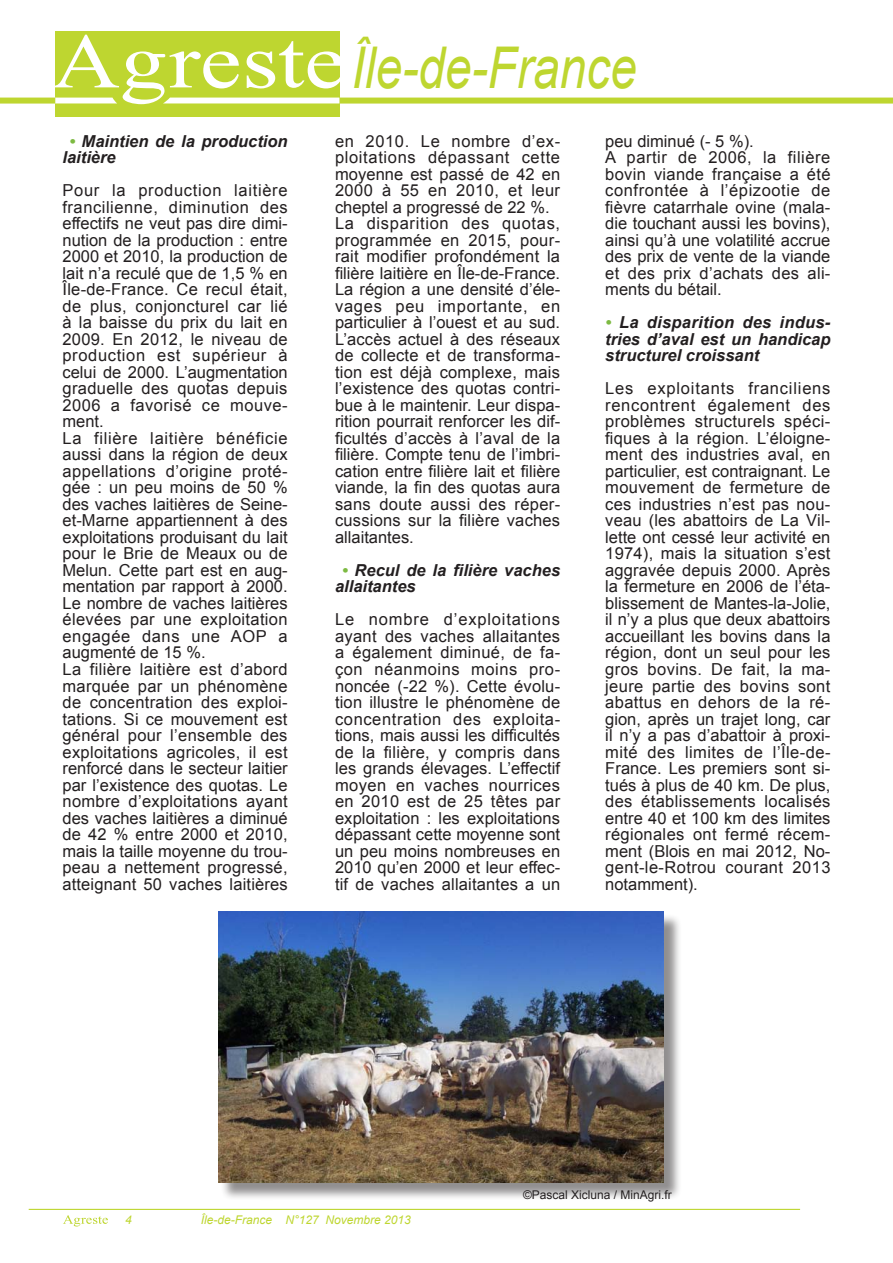
<style>
.page{position:relative;width:893px;height:1263px;background:#fff}
.page>*{position:absolute;margin:0;border:0;box-sizing:border-box;transform-origin:0 0}
.t1{font:italic 57.6px "Arial";color:#bed630;scale:.83 1}
.Normal_e{font:16.5px/16.5px "Arial";letter-spacing:.01em;color:#231f20;text-align:justify}
.t2{font:italic 700 16.5px/16.5px "Arial";color:#231f20}
.t3{font:italic 12px "Arial";color:#bed630}
.t4{font:12px "Arial";color:#231f20}
.s1{color:#7dba42}
</style>
<div class="page">
<svg style="left:63px;top:1215px;width:45px;height:11px"></svg>
<hr style="left:29px;top:1209px;width:771px;height:1px;background:#bed630">
<div style="left:55px;top:32px;width:285px;height:85px;background:#bed630"></div>
<div style="left:340px;top:98px;width:553px;height:6px;background:#bed630"></div>
<svg style="left:53px;top:35px;width:290px;height:69px"></svg>
<div style="left:0;top:98px;width:55px;height:6px;background:#bed630"></div>
<div style="left:220px;top:914px;width:462px;height:286px;background:#231f20;opacity:.5"></div>
<img style="left:218px;top:912px;width:445px;height:270px">
<p class="t2" style="left:63px;top:134px;width:227px;text-indent:7px"><span class="s1">•</span> Maintien de la production laitière</p>
<p class="Normal_e" style="left:63px;top:183px;width:227px">Pour la production laitière francilienne, diminution des effectifs ne veut pas dire dimi&shy;nution de la production : entre 2000 et 2010, la production de lait n’a reculé que de 1,5 % en Île-de-France. Ce recul était, de plus, conjoncturel car lié à la baisse du prix du lait en 2009. En 2012, le niveau de production est supérieur à celui de 2000. L’augmentation graduelle des quotas depuis 2006 a favorisé ce mouve&shy;ment.</p>
<p class="Normal_e" style="left:63px;top:430px;width:227px">La filière laitière bénéficie aussi dans la région de deux appellations d’origine proté&shy;gée : un peu moins de 50 % des vaches laitières de Seine&shy;et-Marne appartiennent à des exploitations produisant du lait pour le Brie de Meaux ou de Melun. Cette part est en aug&shy;mentation par rapport à 2000.<br>Le nombre de vaches laitières élevées par une exploitation engagée dans une AOP a augmenté de 15 %.</p>
<p class="Normal_e" style="left:63px;top:661px;width:227px">La filière laitière est d’abord marquée par un phénomène de concentration des exploi&shy;tations. Si ce mouvement est général pour l’ensemble des exploitations agricoles, il est renforcé dans le secteur laitier par l’existence des quotas. Le nombre d’exploitations ayant des vaches laitières a diminué de 42 % entre 2000 et 2010, mais la taille moyenne du trou&shy;peau a nettement progressé, atteignant 50 vaches laitières</p>
<h1 class="t1" style="left:352px;top:30px;width:345px">Île-de-France</h1>
<p class="Normal_e" style="left:335px;top:133px;width:227px">en 2010. Le nombre d’ex&shy;ploitations dépassant cette moyenne est passé de 42 en 2000 à 55 en 2010, et leur cheptel a progressé de 22 %.</p>
<p class="Normal_e" style="left:335px;top:216px;width:227px">La disparition des quotas, programmée en 2015, pour&shy;rait modifier profondément la filière laitière en Île-de-France.<br>La région a une densité d’éle&shy;vages peu importante, en particulier à l’ouest et au sud.<br>L’accès actuel à des réseaux de collecte et de transforma&shy;tion est déjà complexe, mais l’existence des quotas contri&shy;bue à le maintenir. Leur dispa&shy;rition pourrait renforcer les dif&shy;ficultés d’accès à l’aval de la filière. Compte tenu de l’imbri&shy;cation entre filière lait et filière viande, la fin des quotas aura sans doute aussi des réper&shy;cussions sur la filière vaches allaitantes.</p>
<p class="t2" style="left:335px;top:563px;width:227px;text-indent:7px"><span class="s1">•</span> Recul de la filière vaches allaitantes</p>
<p class="Normal_e" style="left:335px;top:612px;width:227px">Le nombre d’exploitations ayant des vaches allaitantes a également diminué, de fa&shy;çon néanmoins moins pro&shy;noncée (-22 %). Cette évolu&shy;tion illustre le phénomène de concentration des exploita&shy;tions, mais aussi les difficultés de la filière, y compris dans les grands élevages. L’effectif moyen en vaches nourrices en 2010 est de 25 têtes par exploitation : les exploitations dépassant cette moyenne sont un peu moins nombreuses en 2010 qu’en 2000 et leur effec&shy;tif de vaches allaitantes a un</p>
<p class="Normal_e" style="left:605px;top:133px;width:150px">peu diminué (- 5 %).</p>
<p class="Normal_e" style="left:605px;top:150px;width:227px">A partir de 2006, la filière bovin viande française a été confrontée à l’épizootie de fièvre catarrhale ovine (mala&shy;die touchant aussi les bovins), ainsi qu’à une volatilité accrue des prix de vente de la viande et des prix d’achats des ali&shy;ments du bétail.</p>
<p class="t2" style="left:605px;top:315px;width:227px;text-align:justify"><span class="s1">•</span> La disparition des indus&shy;tries d’aval est un handicap structurel croissant</p>
<p class="Normal_e" style="left:605px;top:381px;width:227px">Les exploitants franciliens rencontrent également des problèmes structurels spéci&shy;fiques à la région. L’éloigne&shy;ment des industries aval, en particulier, est contraignant. Le mouvement de fermeture de ces industries n’est pas nou&shy;veau (les abattoirs de La Vil&shy;lette ont cessé leur activité en 1974), mais la situation s’est aggravée depuis 2000. Après la fermeture en 2006 de l’éta&shy;blissement de Mantes-la-Jolie, il n’y a plus que deux abattoirs accueillant les bovins dans la région, dont un seul pour les gros bovins. De fait, la ma&shy;jeure partie des bovins sont abattus en dehors de la ré&shy;gion, après un trajet long, car il n’y a pas d’abattoir à proxi&shy;mité des limites de l’Île-de-France. Les premiers sont si&shy;tués à plus de 40 km. De plus, des établissements localisés entre 40 et 100 km des limites régionales ont fermé récem&shy;ment (Blois en mai 2012, No&shy;gent-le-Rotrou courant 2013 notamment).</p>
<p class="t4" style="left:523px;top:1187px;width:150px">©Pascal Xicluna / MinAgri.fr</p>
<p class="t3" style="left:125px;top:1211px;width:8px">4</p>
<p class="t3" style="left:201px;top:1212px;width:212px">Île-de-France N°127 Novembre 2013</p>
</div>
